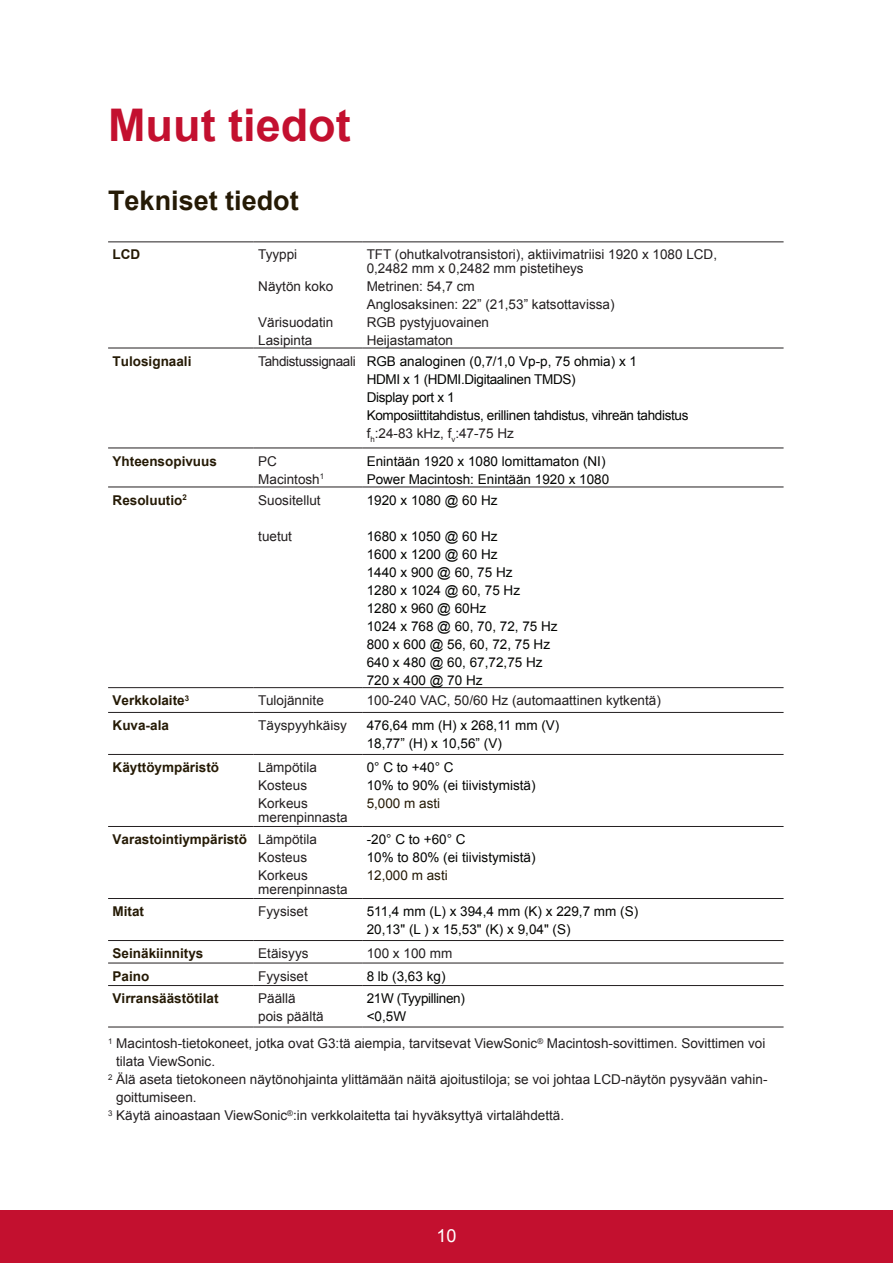
<style>
.page{position:relative;width:893px;height:1263px;background:#fff}
.page>*{position:absolute;margin:0;border:0;box-sizing:border-box;transform-origin:0 0}
.t1{font:700 45px "Arial";color:#c3102f}
.t2{font:700 27px "Arial";color:#251a05}
.t3{font:18px "Arial";color:#fff}
.t4{font:13.5px/18px "Arial";color:#231f20}
.t5{font:13.5px/18px "Arial";color:#040503}
.t6{font:13.5px/18px "Arial";letter-spacing:-.025em;color:#040503}
.t7{font:700 13.5px "Arial";color:#251a05}
.t8{font:13.5px "Arial";color:#251a05}
.s1{color:#231f20}
.s2{font-weight:700;color:#251a05}
</style>
<div class="page">
<div style="left:0;top:1210px;width:892px;height:53px;background:#c3102f"></div>
<hr style="left:108px;top:241px;width:146px;height:1px;background:#231f20">
<hr style="left:254px;top:241px;width:108px;height:1px;background:#231f20">
<hr style="left:362px;top:241px;width:421px;height:1px;background:#231f20">
<hr style="left:108px;top:347px;width:146px;height:1px;background:#231f20">
<hr style="left:254px;top:347px;width:108px;height:1px;background:#231f20">
<hr style="left:362px;top:347px;width:421px;height:1px;background:#231f20">
<hr style="left:108px;top:447px;width:146px;height:1px;background:#231f20">
<hr style="left:254px;top:447px;width:108px;height:1px;background:#231f20">
<hr style="left:362px;top:447px;width:421px;height:1px;background:#231f20">
<hr style="left:108px;top:486px;width:146px;height:1px;background:#231f20">
<hr style="left:254px;top:486px;width:108px;height:1px;background:#231f20">
<hr style="left:362px;top:486px;width:421px;height:1px;background:#231f20">
<hr style="left:108px;top:687px;width:146px;height:1px;background:#231f20">
<hr style="left:254px;top:687px;width:108px;height:1px;background:#231f20">
<hr style="left:362px;top:687px;width:421px;height:1px;background:#231f20">
<hr style="left:108px;top:712px;width:146px;height:1px;background:#231f20">
<hr style="left:254px;top:712px;width:108px;height:1px;background:#231f20">
<hr style="left:362px;top:712px;width:421px;height:1px;background:#231f20">
<hr style="left:108px;top:754px;width:146px;height:1px;background:#231f20">
<hr style="left:254px;top:754px;width:108px;height:1px;background:#231f20">
<hr style="left:362px;top:754px;width:421px;height:1px;background:#231f20">
<hr style="left:108px;top:826px;width:146px;height:1px;background:#231f20">
<hr style="left:254px;top:826px;width:108px;height:1px;background:#231f20">
<hr style="left:362px;top:826px;width:421px;height:1px;background:#231f20">
<hr style="left:108px;top:898px;width:146px;height:1px;background:#231f20">
<hr style="left:254px;top:898px;width:108px;height:1px;background:#231f20">
<hr style="left:362px;top:898px;width:421px;height:1px;background:#231f20">
<hr style="left:108px;top:940px;width:146px;height:1px;background:#231f20">
<hr style="left:254px;top:940px;width:108px;height:1px;background:#231f20">
<hr style="left:362px;top:940px;width:421px;height:1px;background:#231f20">
<hr style="left:108px;top:962px;width:146px;height:1px;background:#231f20">
<hr style="left:254px;top:962px;width:108px;height:1px;background:#231f20">
<hr style="left:362px;top:962px;width:421px;height:1px;background:#231f20">
<hr style="left:108px;top:985px;width:146px;height:1px;background:#231f20">
<hr style="left:254px;top:985px;width:108px;height:1px;background:#231f20">
<hr style="left:362px;top:985px;width:421px;height:1px;background:#231f20">
<hr style="left:108px;top:1026px;width:146px;height:1px;background:#231f20">
<hr style="left:254px;top:1026px;width:108px;height:1px;background:#231f20">
<hr style="left:362px;top:1026px;width:421px;height:1px;background:#231f20">
<h1 class="t1" style="left:108px;top:95px;width:244px">Muut tiedot</h1>
<h2 class="t2" style="left:108px;top:182px;width:192px">Tekniset tiedot</h2>
<p class="t7" style="left:112px;top:246px;width:29px">LCD</p>
<p class="t4" style="left:258px;top:246px;width:41px">Tyyppi</p>
<p class="t4" style="left:258px;top:277px;width:77px">Näytön koko</p>
<p class="t4" style="left:258px;top:313px;width:77px">Värisuodatin<br>Lasipinta</p>
<p class="t4" style="left:366px;top:248px;width:352px;line-height:13.5px">TFT (ohutkalvotransistori), aktiivimatriisi 1920 x 1080 LCD,<br>0,2482 mm x 0,2482 mm pistetiheys</p>
<p class="t4" style="left:366px;top:277px;width:249px">Metrinen: 54,7 cm<br>Anglosaksinen: 22” (21,53” katsottavissa)<br>RGB pystyjuovainen<br>Heijastamaton</p>
<p class="t7" style="left:113px;top:352px;width:80px">Tulosignaali</p>
<p class="t6" style="left:366px;top:352px;width:323px;text-indent:-108px"><span class="s1">Tahdistussignaali</span> RGB analoginen (0,7/1,0 Vp-p, 75 ohmia) x 1<br>HDMI x 1 (HDMI.Digitaalinen TMDS)<br>Display port x 1<br>Komposiittitahdistus, erillinen tahdistus, vihreän tahdistus <span class="s1">f</span><sub>h</sub><span class="s1">:24-83 kHz, f</span><sub>v</sub><span class="s1">:47-75 Hz</span></p>
<p class="t7" style="left:112px;top:452px;width:106px">Yhteensopivuus</p>
<p class="t4" style="left:258px;top:452px;width:67px">PC<br>Macintosh<sup>1</sup></p>
<p class="t5" style="left:366px;top:452px;width:244px">Enintään 1920 x 1080 lomittamaton (NI)<br>Power Macintosh: Enintään 1920 x 1080</p>
<p class="t7" style="left:112px;top:491px;width:76px">Resoluutio<sup>2</sup></p>
<p class="t4" style="left:258px;top:491px;width:64px">Suositellut</p>
<p class="t4" style="left:258px;top:527px;width:35px">tuetut</p>
<p class="t5" style="left:366px;top:491px;width:132px">1920 x 1080 @ 60 Hz</p>
<p class="t5" style="left:366px;top:527px;width:192px">1680 x 1050 @ 60 Hz<br>1600 x 1200 @ 60 Hz<br>1440 x 900 @ 60, 75 Hz<br>1280 x 1024 @ 60, 75 Hz<br>1280 x 960 @ 60Hz<br>1024 x 768 @ 60, 70, 72, 75 Hz<br>800 x 600 @ 56, 60, 72, 75 Hz<br>640 x 480 @ 60, 67,72,75 Hz<br>720 x 400 @ 70 Hz</p>
<p class="t7" style="left:112px;top:691px;width:78px">Verkkolaite<sup>3</sup></p>
<p class="t4" style="left:258px;top:691px;width:67px">Tulojännite</p>
<p class="t4" style="left:366px;top:691px;width:295px">100-240 VAC, 50/60 Hz (automaattinen kytkentä)</p>
<p class="t7" style="left:112px;top:716px;width:58px">Kuva-ala</p>
<p class="t4" style="left:258px;top:716px;width:90px">Täyspyyhkäisy</p>
<p class="t5" style="left:366px;top:716px;width:194px">476,64 mm (H) x 268,11 mm (V)<br>18,77” (H) x 10,56” (V)</p>
<p class="t7" style="left:112px;top:758px;width:108px">Käyttöympäristö</p>
<p class="t4" style="left:258px;top:758px;width:60px">Lämpötila<br>Kosteus<br>Korkeus</p>
<p class="t4" style="left:258px;top:808px;width:91px">merenpinnasta</p>
<p class="t5" style="left:366px;top:758px;width:170px">0° C to +40° C<br>10% to 90% (ei tiivistymistä)</p>
<p class="t8" style="left:366px;top:794px;width:75px">5,000 m asti</p>
<p class="t4" style="left:258px;top:830px;width:60px;text-indent:-146px"><span class="s2">Varastointiympäristö</span> Lämpötila<br>Kosteus<br>Korkeus</p>
<p class="t4" style="left:258px;top:880px;width:91px">merenpinnasta</p>
<p class="t5" style="left:366px;top:830px;width:170px">-20° C to +60° C<br>10% to 80% (ei tiivistymistä)</p>
<p class="t8" style="left:366px;top:866px;width:83px">12,000 m asti</p>
<p class="t7" style="left:112px;top:902px;width:33px">Mitat</p>
<p class="t4" style="left:258px;top:902px;width:51px">Fyysiset</p>
<p class="t5" style="left:366px;top:902px;width:273px">511,4 mm (L) x 394,4 mm (K) x 229,7 mm (S)<br>20,13" (L ) x 15,53" (K) x 9,04" (S)</p>
<p class="t7" style="left:112px;top:944px;width:92px">Seinäkiinnitys</p>
<p class="t4" style="left:258px;top:944px;width:52px">Etäisyys</p>
<p class="t4" style="left:366px;top:944px;width:87px">100 x 100 mm</p>
<p class="t7" style="left:112px;top:966px;width:38px">Paino</p>
<p class="t4" style="left:258px;top:967px;width:51px">Fyysiset</p>
<p class="t5" style="left:366px;top:967px;width:80px">8 lb (3,63 kg)</p>
<p class="t7" style="left:112px;top:989px;width:107px">Virransäästötilat</p>
<p class="t4" style="left:258px;top:989px;width:67px">Päällä pois päältä</p>
<p class="t6" style="left:366px;top:989px;width:100px">21W (Tyypillinen) &lt;0,5W</p>
<p class="t4" style="left:108px;top:1034px;width:658px"><sup>1</sup> Macintosh-tietokoneet, jotka ovat G3:tä aiempia, tarvitsevat ViewSonic<sup>®</sup> Macintosh-sovittimen. Sovittimen voi</p>
<p class="t4" style="left:116px;top:1052px;width:100px">tilata ViewSonic.</p>
<p class="t4" style="left:108px;top:1070px;width:660px"><sup>2</sup> Älä aseta tietokoneen näytönohjainta ylittämään näitä ajoitustiloja; se voi johtaa LCD-näytön pysyvään vahin-</p>
<p class="t4" style="left:116px;top:1088px;width:82px">goittumiseen.</p>
<p class="t4" style="left:108px;top:1106px;width:457px"><sup>3</sup> Käytä ainoastaan ViewSonic<sup>®</sup>:in verkkolaitetta tai hyväksyttyä virtalähdettä.</p>
<h3 class="t3" style="left:436px;top:1223px;width:22px">10</h3>
</div>
